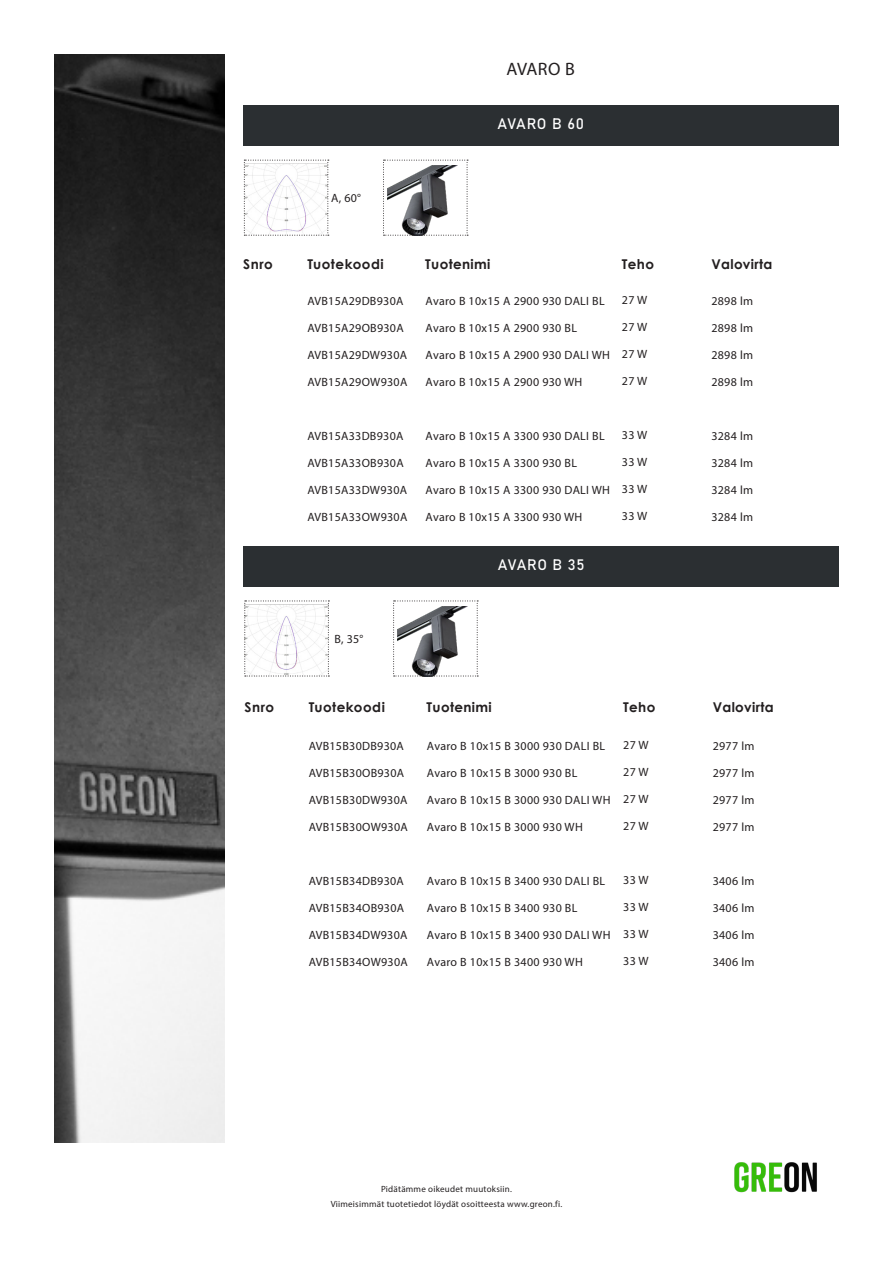
<style>
.page{position:relative;width:893px;height:1263px;background:#fff}
.page>*{position:absolute;margin:0;border:0;box-sizing:border-box;transform-origin:0 0}
.t1{font:18px "Myriad Pro";color:#231f20}
.Peruskappale{font:15px "Bahnschrift";letter-spacing:.03em;color:#fff}
.Peruskappale-2{font:700 13.5px "Century Gothic";letter-spacing:.025em;color:#231f20}
.Peruskappale-3{font:12px "Myriad Pro";letter-spacing:.025em;color:#231f20}
.Peruskappale-4{font:9px "Myriad Pro";letter-spacing:.025em;color:#231f20}
</style>
<div class="page">
<img style="left:54px;top:54px;width:170px;height:1089px">
<img style="left:734px;top:1162px;width:83px;height:31px">
<div style="left:243px;top:105px;width:595px;height:41px;background:#2b2f32"></div>
<svg style="left:244px;top:160px;width:85px;height:76px"></svg>
<div style="left:244px;top:546px;width:595px;height:41px;background:#2b2f32"></div>
<svg style="left:244px;top:601px;width:85px;height:76px"></svg>
<svg style="left:383px;top:160px;width:85px;height:76px"></svg>
<svg style="left:393px;top:601px;width:85px;height:76px"></svg>
<p class="Peruskappale-2" style="left:243px;top:254px;width:31px">Snro</p>
<p class="Peruskappale-2" style="left:244px;top:697px;width:31px">Snro</p>
<p class="t1" style="left:506px;top:58px;width:70px">AVARO B</p>
<p class="Peruskappale-3" style="left:331px;top:191px;width:32px">A, 60°</p>
<p class="Peruskappale" style="left:498px;top:113px;width:88px">AVARO B 60</p>
<p class="Peruskappale-2" style="left:307px;top:254px;width:78px">Tuotekoodi</p>
<p class="Peruskappale-2" style="left:711px;top:254px;width:63px">Valovirta</p>
<p class="Peruskappale-2" style="left:425px;top:254px;width:67px">Tuotenimi</p>
<p class="Peruskappale-2" style="left:622px;top:254px;width:34px">Teho</p>
<p class="Peruskappale-3" style="left:307px;top:293px;width:98px">AVB15A29DB930A</p>
<p class="Peruskappale-3" style="left:307px;top:320px;width:98px">AVB15A29OB930A</p>
<p class="Peruskappale-3" style="left:307px;top:347px;width:101px">AVB15A29DW930A</p>
<p class="Peruskappale-3" style="left:307px;top:374px;width:102px">AVB15A29OW930A</p>
<p class="Peruskappale-3" style="left:307px;top:428px;width:98px">AVB15A33DB930A</p>
<p class="Peruskappale-3" style="left:307px;top:455px;width:98px">AVB15A33OB930A</p>
<p class="Peruskappale-3" style="left:307px;top:482px;width:101px">AVB15A33DW930A</p>
<p class="Peruskappale-3" style="left:307px;top:509px;width:102px">AVB15A33OW930A</p>
<p class="Peruskappale-3" style="left:426px;top:293px;width:181px">Avaro B 10x15 A 2900 930 DALI BL</p>
<p class="Peruskappale-3" style="left:426px;top:320px;width:153px">Avaro B 10x15 A 2900 930 BL</p>
<p class="Peruskappale-3" style="left:426px;top:347px;width:186px">Avaro B 10x15 A 2900 930 DALI WH</p>
<p class="Peruskappale-3" style="left:426px;top:374px;width:158px">Avaro B 10x15 A 2900 930 WH</p>
<p class="Peruskappale-3" style="left:622px;top:292px;width:27px">27 W</p>
<p class="Peruskappale-3" style="left:622px;top:319px;width:27px">27 W</p>
<p class="Peruskappale-3" style="left:622px;top:346px;width:27px">27 W</p>
<p class="Peruskappale-3" style="left:622px;top:373px;width:27px">27 W</p>
<p class="Peruskappale-3" style="left:426px;top:428px;width:181px">Avaro B 10x15 A 3300 930 DALI BL</p>
<p class="Peruskappale-3" style="left:426px;top:455px;width:153px">Avaro B 10x15 A 3300 930 BL</p>
<p class="Peruskappale-3" style="left:426px;top:482px;width:186px">Avaro B 10x15 A 3300 930 DALI WH</p>
<p class="Peruskappale-3" style="left:426px;top:509px;width:158px">Avaro B 10x15 A 3300 930 WH</p>
<p class="Peruskappale-3" style="left:622px;top:427px;width:27px">33 W</p>
<p class="Peruskappale-3" style="left:622px;top:454px;width:27px">33 W</p>
<p class="Peruskappale-3" style="left:622px;top:481px;width:27px">33 W</p>
<p class="Peruskappale-3" style="left:622px;top:508px;width:27px">33 W</p>
<p class="Peruskappale" style="left:498px;top:553px;width:88px">AVARO B 35</p>
<p class="Peruskappale-3" style="left:334px;top:631px;width:31px">B, 35°</p>
<p class="Peruskappale-3" style="left:711px;top:293px;width:43px">2898 lm</p>
<p class="Peruskappale-3" style="left:711px;top:320px;width:43px">2898 lm</p>
<p class="Peruskappale-3" style="left:711px;top:347px;width:43px">2898 lm</p>
<p class="Peruskappale-3" style="left:711px;top:374px;width:43px">2898 lm</p>
<p class="Peruskappale-3" style="left:711px;top:428px;width:43px">3284 lm</p>
<p class="Peruskappale-3" style="left:711px;top:455px;width:43px">3284 lm</p>
<p class="Peruskappale-3" style="left:711px;top:482px;width:43px">3284 lm</p>
<p class="Peruskappale-3" style="left:711px;top:509px;width:43px">3284 lm</p>
<p class="Peruskappale-2" style="left:309px;top:697px;width:78px">Tuotekoodi</p>
<p class="Peruskappale-2" style="left:713px;top:697px;width:63px">Valovirta</p>
<p class="Peruskappale-3" style="left:427px;top:739px;width:180px">Avaro B 10x15 B 3000 930 DALI BL</p>
<p class="Peruskappale-3" style="left:427px;top:766px;width:152px">Avaro B 10x15 B 3000 930 BL</p>
<p class="Peruskappale-3" style="left:427px;top:793px;width:185px">Avaro B 10x15 B 3000 930 DALI WH</p>
<p class="Peruskappale-3" style="left:427px;top:820px;width:157px">Avaro B 10x15 B 3000 930 WH</p>
<p class="Peruskappale-2" style="left:427px;top:697px;width:67px">Tuotenimi</p>
<p class="Peruskappale-2" style="left:623px;top:697px;width:34px">Teho</p>
<p class="Peruskappale-3" style="left:623px;top:738px;width:27px">27 W</p>
<p class="Peruskappale-3" style="left:623px;top:765px;width:27px">27 W</p>
<p class="Peruskappale-3" style="left:623px;top:792px;width:27px">27 W</p>
<p class="Peruskappale-3" style="left:623px;top:819px;width:27px">27 W</p>
<p class="Peruskappale-3" style="left:713px;top:739px;width:43px">2977 lm</p>
<p class="Peruskappale-3" style="left:713px;top:766px;width:43px">2977 lm</p>
<p class="Peruskappale-3" style="left:713px;top:793px;width:43px">2977 lm</p>
<p class="Peruskappale-3" style="left:713px;top:820px;width:43px">2977 lm</p>
<p class="Peruskappale-3" style="left:309px;top:739px;width:97px">AVB15B30DB930A</p>
<p class="Peruskappale-3" style="left:309px;top:766px;width:97px">AVB15B30OB930A</p>
<p class="Peruskappale-3" style="left:309px;top:793px;width:100px">AVB15B30DW930A</p>
<p class="Peruskappale-3" style="left:309px;top:820px;width:101px">AVB15B30OW930A</p>
<p class="Peruskappale-3" style="left:309px;top:874px;width:97px">AVB15B34DB930A</p>
<p class="Peruskappale-3" style="left:309px;top:901px;width:97px">AVB15B34OB930A</p>
<p class="Peruskappale-3" style="left:309px;top:928px;width:100px">AVB15B34DW930A</p>
<p class="Peruskappale-3" style="left:309px;top:955px;width:101px">AVB15B34OW930A</p>
<p class="Peruskappale-3" style="left:427px;top:874px;width:180px">Avaro B 10x15 B 3400 930 DALI BL</p>
<p class="Peruskappale-3" style="left:427px;top:901px;width:152px">Avaro B 10x15 B 3400 930 BL</p>
<p class="Peruskappale-3" style="left:427px;top:928px;width:185px">Avaro B 10x15 B 3400 930 DALI WH</p>
<p class="Peruskappale-3" style="left:427px;top:955px;width:157px">Avaro B 10x15 B 3400 930 WH</p>
<p class="Peruskappale-3" style="left:623px;top:873px;width:27px">33 W</p>
<p class="Peruskappale-3" style="left:623px;top:900px;width:27px">33 W</p>
<p class="Peruskappale-3" style="left:623px;top:927px;width:27px">33 W</p>
<p class="Peruskappale-3" style="left:623px;top:954px;width:27px">33 W</p>
<p class="Peruskappale-3" style="left:713px;top:874px;width:43px">3406 lm</p>
<p class="Peruskappale-3" style="left:713px;top:901px;width:43px">3406 lm</p>
<p class="Peruskappale-3" style="left:713px;top:928px;width:43px">3406 lm</p>
<p class="Peruskappale-3" style="left:713px;top:955px;width:43px">3406 lm</p>
<p class="Peruskappale-4" style="left:381px;top:1184px;width:132px">Pidätämme oikeudet muutoksiin.</p>
<p class="Peruskappale-4" style="left:331px;top:1199px;width:233px">Viimeisimmät tuotetiedot löydät osoitteesta www.greon.fi.</p>
</div>
